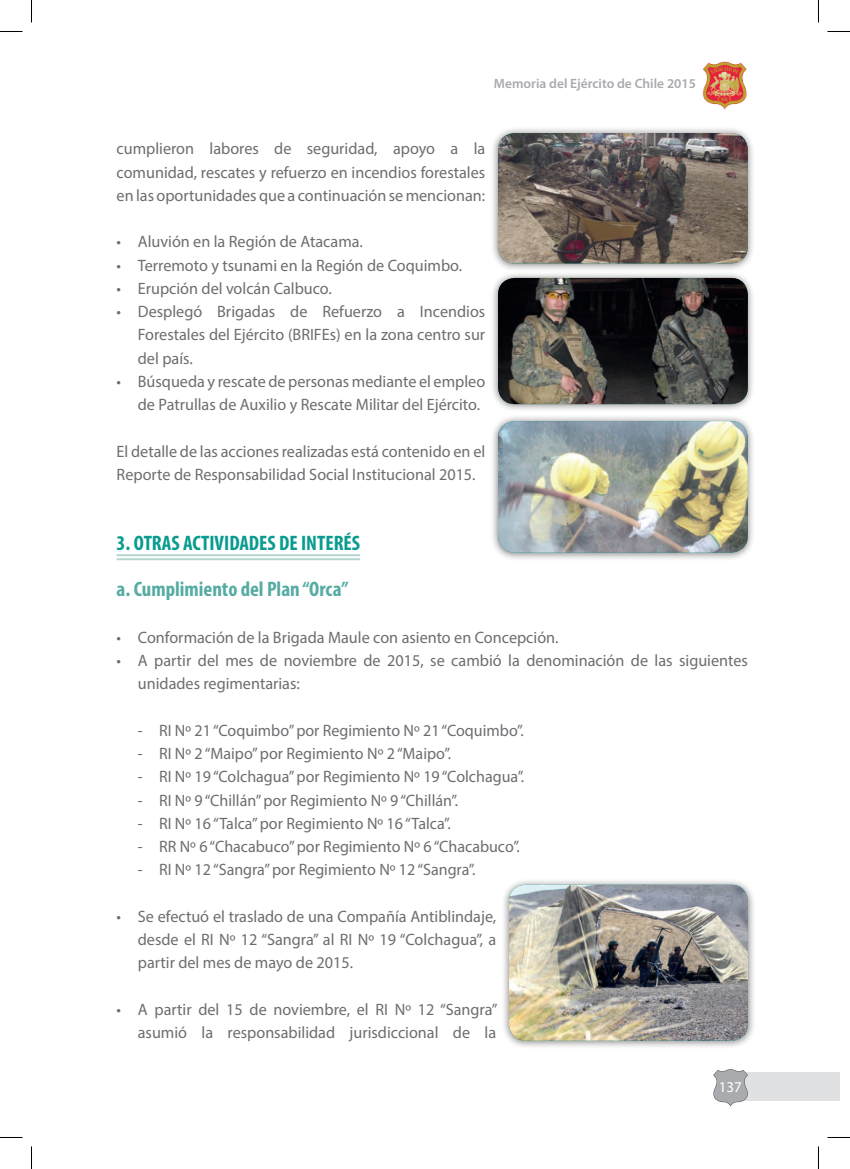
<style>
.page{position:relative;width:850px;height:1169px;background:#fff}
.page>*{position:absolute;margin:0;border:0;box-sizing:border-box;transform-origin:0 0}
.t1{font:700 condensed 21px "Myriad Pro";color:#099b8f}
.t2{font:700 condensed 21px "Myriad Pro";color:#56aca3}
.t3{font:16.5px/23.2px "Myriad Pro";color:#6c6d70;text-align:justify}
.t4{font:15px "Myriad Pro";color:#fff}
.t5{font:600 13.5px "Myriad Pro";color:#a8a9ad}
</style>
<div class="page">
<hr style="left:117px;top:554px;width:243px;height:2px;background:#b4d5d1">
<hr style="left:117px;top:558px;width:243px;height:2px;background:#b4d5d1">
<div style="left:490px;top:126px;width:265px;height:146px;background:#231f20;opacity:.56"></div>
<img style="left:498px;top:133px;width:250px;height:130px">
<div style="left:490px;top:271px;width:265px;height:141px;background:#231f20;opacity:.56"></div>
<img style="left:498px;top:278px;width:250px;height:126px">
<div style="left:490px;top:414px;width:265px;height:147px;background:#231f20;opacity:.56"></div>
<img style="left:498px;top:421px;width:250px;height:131px">
<div style="left:501px;top:878px;width:254px;height:171px;background:#231f20;opacity:.56"></div>
<img style="left:509px;top:884px;width:239px;height:156px">
<img style="left:702px;top:61px;width:45px;height:49px">
<div style="left:729px;top:1072px;width:110px;height:28px;background:#e0e1e3"></div>
<svg style="left:713px;top:1069px;width:35px;height:37px"></svg>
<svg style="left:0;top:31px;width:22px;height:1px"></svg>
<svg style="left:827px;top:31px;width:23px;height:1px"></svg>
<svg style="left:0;top:1137px;width:22px;height:1px"></svg>
<svg style="left:827px;top:1137px;width:23px;height:1px"></svg>
<svg style="left:31px;top:0;width:1px;height:22px"></svg>
<svg style="left:31px;top:1146px;width:1px;height:23px"></svg>
<svg style="left:818px;top:0;width:1px;height:22px"></svg>
<svg style="left:818px;top:1146px;width:1px;height:23px"></svg>
<p class="t5" style="left:494px;top:75px;width:203px">Memoria del Ejército de Chile 2015</p>
<p class="t3" style="left:117px;top:137px;width:370px">cumplieron labores de seguridad, apoyo a la comunidad, rescates y refuerzo en incendios forestales en las oportunidades que a continuación se mencionan:</p>
<p class="t3" style="left:117px;top:230px;width:248px">• Aluvión en la Región de Atacama.</p>
<p class="t3" style="left:117px;top:253px;width:347px">• Terremoto y tsunami en la Región de Coquimbo.</p>
<p class="t3" style="left:117px;top:276px;width:217px">• Erupción del volcán Calbuco.</p>
<p class="t3" style="left:138px;top:300px;width:349px;text-indent:-21px">• Desplegó Brigadas de Refuerzo a Incendios Forestales del Ejército (BRIFEs) en la zona centro sur del país.</p>
<p class="t3" style="left:138px;top:369px;width:349px;text-indent:-21px">• Búsqueda y rescate de personas mediante el empleo de Patrullas de Auxilio y Rescate Militar del Ejército.</p>
<p class="t3" style="left:117px;top:439px;width:370px">El detalle de las acciones realizadas está contenido en el<br>Reporte de Responsabilidad Social Institucional 2015.</p>
<p class="t1" style="left:117px;top:529px;width:245px">3. OTRAS ACTIVIDADES DE INTERÉS</p>
<p class="t2" style="left:117px;top:576px;width:233px">a. Cumplimiento del Plan “Orca”</p>
<p class="t3" style="left:117px;top:625px;width:443px">• Conformación de la Brigada Maule con asiento en Concepción.</p>
<p class="t3" style="left:138px;top:648px;width:611px;text-indent:-21px">• A partir del mes de noviembre de 2015, se cambió la denominación de las siguientes unidades regimentarias:</p>
<p class="t3" style="left:138px;top:718px;width:387px">- RI Nº 21 “Coquimbo” por Regimiento Nº 21 “Coquimbo”.</p>
<p class="t3" style="left:138px;top:741px;width:314px">- RI Nº 2 “Maipo” por Regimiento Nº 2 “Maipo”.</p>
<p class="t3" style="left:138px;top:765px;width:388px">- RI Nº 19 “Colchagua” por Regimiento Nº 19 “Colchagua”.</p>
<p class="t3" style="left:138px;top:788px;width:322px">- RI Nº 9 “Chillán” por Regimiento Nº 9 “Chillán”.</p>
<p class="t3" style="left:138px;top:811px;width:314px">- RI Nº 16 “Talca” por Regimiento Nº 16 “Talca”.</p>
<p class="t3" style="left:138px;top:834px;width:383px">- RR Nº 6 “Chacabuco” por Regimiento Nº 6 “Chacabuco”.</p>
<p class="t3" style="left:138px;top:858px;width:339px">- RI Nº 12 “Sangra” por Regimiento Nº 12 “Sangra”.</p>
<p class="t3" style="left:138px;top:904px;width:360px;text-indent:-21px">• Se efectuó el traslado de una Compañía Antiblindaje, desde el RI Nº 12 “Sangra” al RI Nº 19 “Colchagua”, a partir del mes de mayo de 2015.</p>
<p class="t3" style="left:117px;top:997px;width:382px;text-align:right">• A partir del 15 de noviembre, el RI Nº 12 “Sangra” asumió la responsabilidad jurisdiccional de la</p>
<p class="t4" style="left:718px;top:1078px;width:25px">137</p>
</div>
